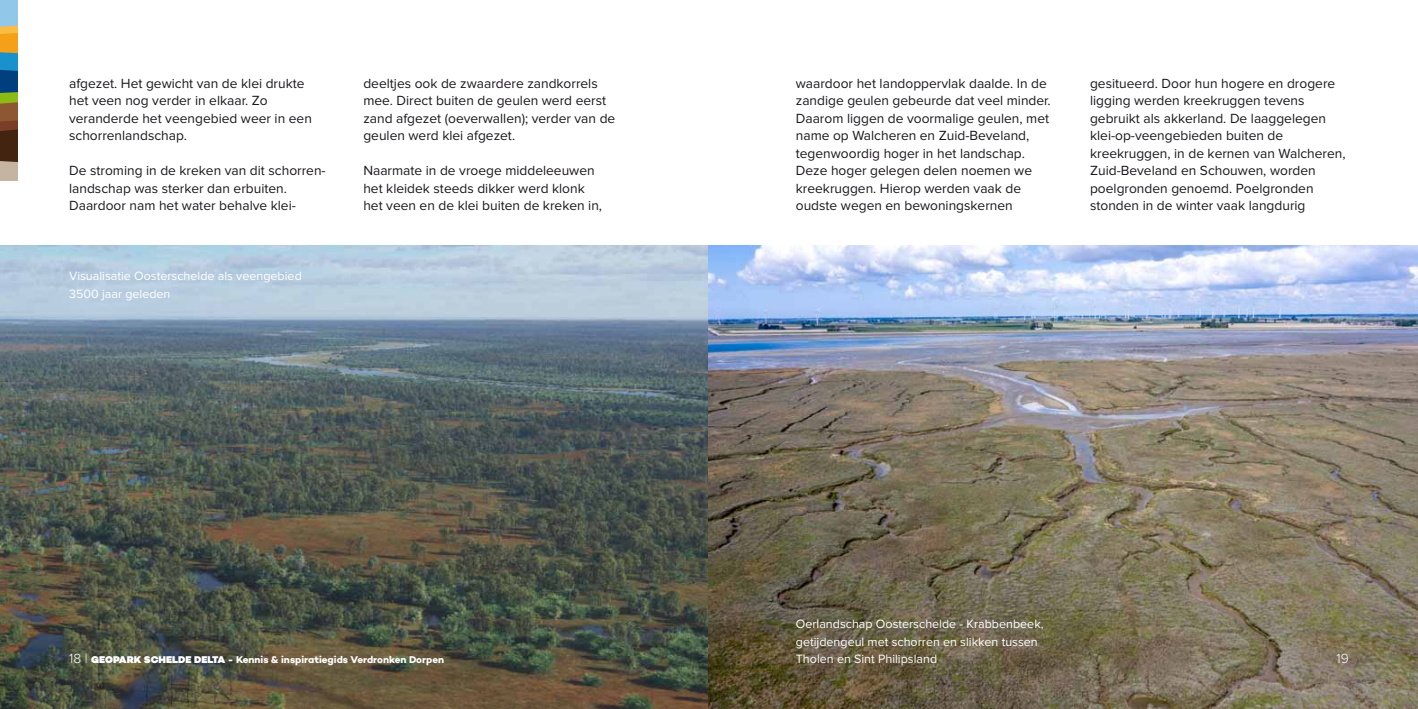
<style>
.page{position:relative;width:1418px;height:709px;background:#fff}
.page>*{position:absolute;margin:0;border:0;box-sizing:border-box;transform-origin:0 0}
.t1{font:13.75px/17.5px "Proxima Nova";color:#1a171c}
.t2{font:300 13.75px "Proxima Nova A";color:#fff}
.t3{font:12.5px/17.5px "Proxima Nova";color:#fff}
.t4{font:700 10px "Campton";color:#fff}
.s1{font-family:"Proxima Nova A";font-weight:300;font-size:13.75px}
.s2{font-weight:900}
</style>
<div class="page">
<img style="left:0;top:245px;width:1417px;height:464px">
<svg style="left:0;top:0;width:18px;height:180px"></svg>
<p class="t1" style="left:69px;top:74px;width:244px">afgezet. Het gewicht van de klei drukte het veen nog verder in elkaar. Zo veranderde het veengebied weer in een schorrenlandschap.</p>
<p class="t1" style="left:69px;top:162px;width:258px">De stroming in de kreken van dit schorren&shy;landschap was sterker dan erbuiten.<br>Daardoor nam het water behalve klei-</p>
<p class="t3" style="left:69px;top:267px;width:234px">Visualisatie Oosterschelde als veengebied<br>3500 jaar geleden</p>
<p class="t1" style="left:363px;top:74px;width:253px">deeltjes ook de zwaardere zandkorrels mee. Direct buiten de geulen werd eerst zand afgezet (oeverwallen); verder van de geulen werd klei afgezet.</p>
<p class="t1" style="left:363px;top:162px;width:240px">Naarmate in de vroege middeleeuwen het kleidek steeds dikker werd klonk het veen en de klei buiten de kreken in,</p>
<p class="t1" style="left:795px;top:74px;width:256px">waardoor het landoppervlak daalde. In de zandige geulen gebeurde dat veel minder.<br>Daarom liggen de voormalige geulen, met name op Walcheren en Zuid-Beveland, tegenwoordig hoger in het landschap.<br>Deze hoger gelegen delen noemen we kreekruggen. Hierop werden vaak de oudste wegen en bewoningskernen</p>
<p class="t1" style="left:1090px;top:74px;width:257px">gesitueerd. Door hun hogere en drogere ligging werden kreekruggen tevens gebruikt als akkerland. De laaggelegen klei-op-veengebieden buiten de kreekruggen, in de kernen van Walcheren, Zuid-Beveland en Schouwen, worden poelgronden genoemd. Poelgronden stonden in de winter vaak langdurig</p>
<p class="t3" style="left:795px;top:615px;width:249px">Oerlandschap Oosterschelde - Krabbenbeek, getijdengeul met schorren en slikken tussen<br>Tholen en Sint Philipsland</p>
<p class="t4" style="left:69px;top:653px;width:376px"><span class="s1">18 |</span> <span class="s2">GEOPARK SCHELDE DELTA</span> - Kennis &amp; inspiratiegids Verdronken Dorpen</p>
<p class="t2" style="left:1336px;top:651px;width:14px">19</p>
</div>
